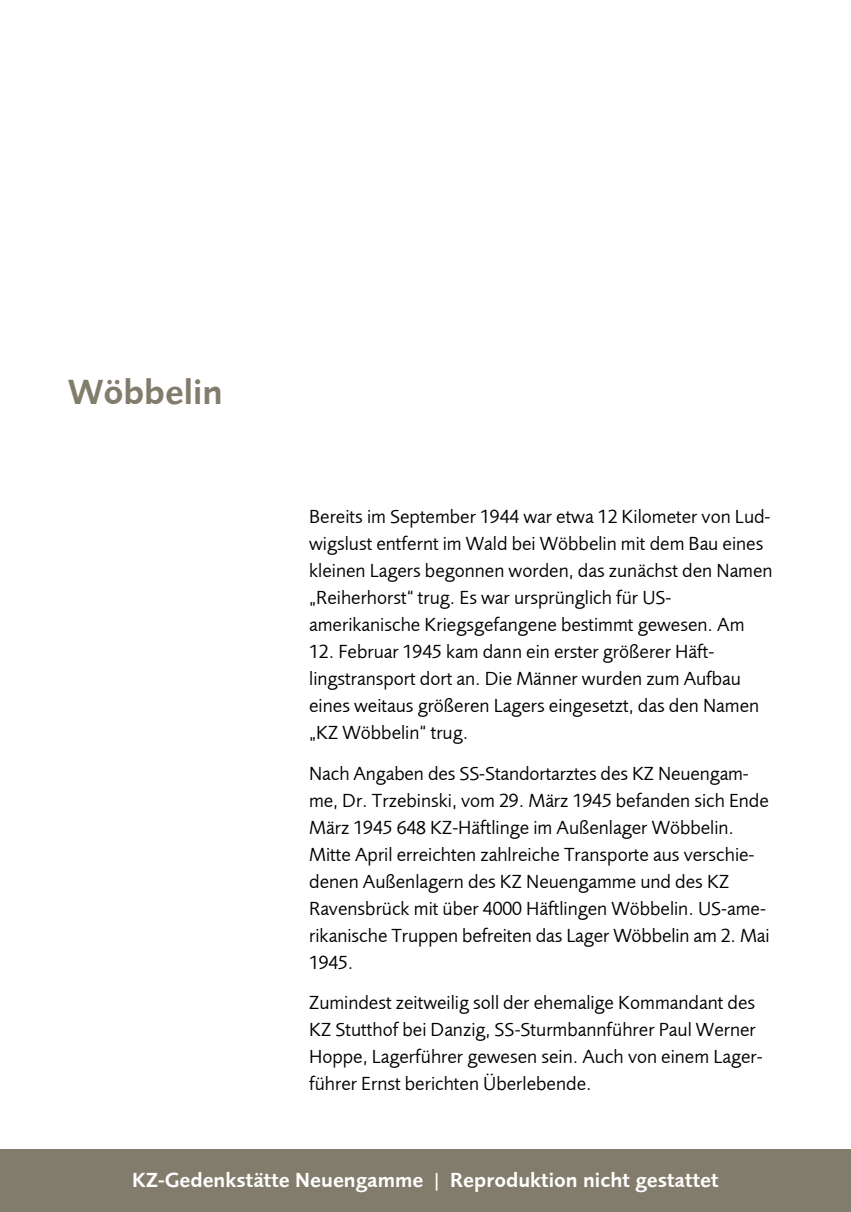
<style>
.page{position:relative;width:851px;height:1212px;background:#fff}
.page>*{position:absolute;margin:0;border:0;box-sizing:border-box;transform-origin:0 0}
.t1{font:36px "Foundry Sans Demi";color:#827c6c}
.t2{font:21px "Foundry Sans Demi";color:#fff}
.t3{font:19.5px/27px "Foundry Sans";color:#000}
</style>
<div class="page">
<div style="left:0;top:1150px;width:850px;height:62px;background:#827c6c"></div>
<h1 class="t1" style="left:68px;top:371px;width:156px">Wöbbelin</h1>
<p class="t3" style="left:309px;top:503px;width:465px">Bereits im September 1944 war etwa 12 Kilometer von Lud&shy;wigslust entfernt im Wald bei Wöbbelin mit dem Bau eines kleinen Lagers begonnen worden, das zunächst den Namen „Reiherhorst“ trug. Es war ursprünglich für US&shy;amerikanische Kriegsgefangene bestimmt gewesen. Am</p>
<p class="t3" style="left:309px;top:638px;width:451px">12. Februar 1945 kam dann ein erster größerer Häft&shy;lingstransport dort an. Die Männer wurden zum Aufbau eines weitaus größeren Lagers eingesetzt, das den Namen „KZ Wöbbelin“ trug.</p>
<p class="t3" style="left:309px;top:760px;width:462px">Nach Angaben des SS-Standortarztes des KZ Neuengam&shy;me, Dr. Trzebinski, vom 29. März 1945 befanden sich Ende März 1945 648 KZ-Häftlinge im Außenlager Wöbbelin.<br>Mitte April erreichten zahlreiche Transporte aus verschie&shy;denen Außenlagern des KZ Neuengamme und des KZ Ravensbrück mit über 4000 Häftlingen Wöbbelin. US-ame&shy;rikanische Truppen befreiten das Lager Wöbbelin am 2. Mai 1945.</p>
<p class="t3" style="left:309px;top:989px;width:455px">Zumindest zeitweilig soll der ehemalige Kommandant des KZ Stutthof bei Danzig, SS-Sturmbannführer Paul Werner Hoppe, Lagerführer gewesen sein. Auch von einem Lager&shy;führer Ernst berichten Überlebende.</p>
<p class="t2" style="left:132px;top:1168px;width:588px">KZ-Gedenkstätte Neuengamme | Reproduktion nicht gestattet</p>
</div>
